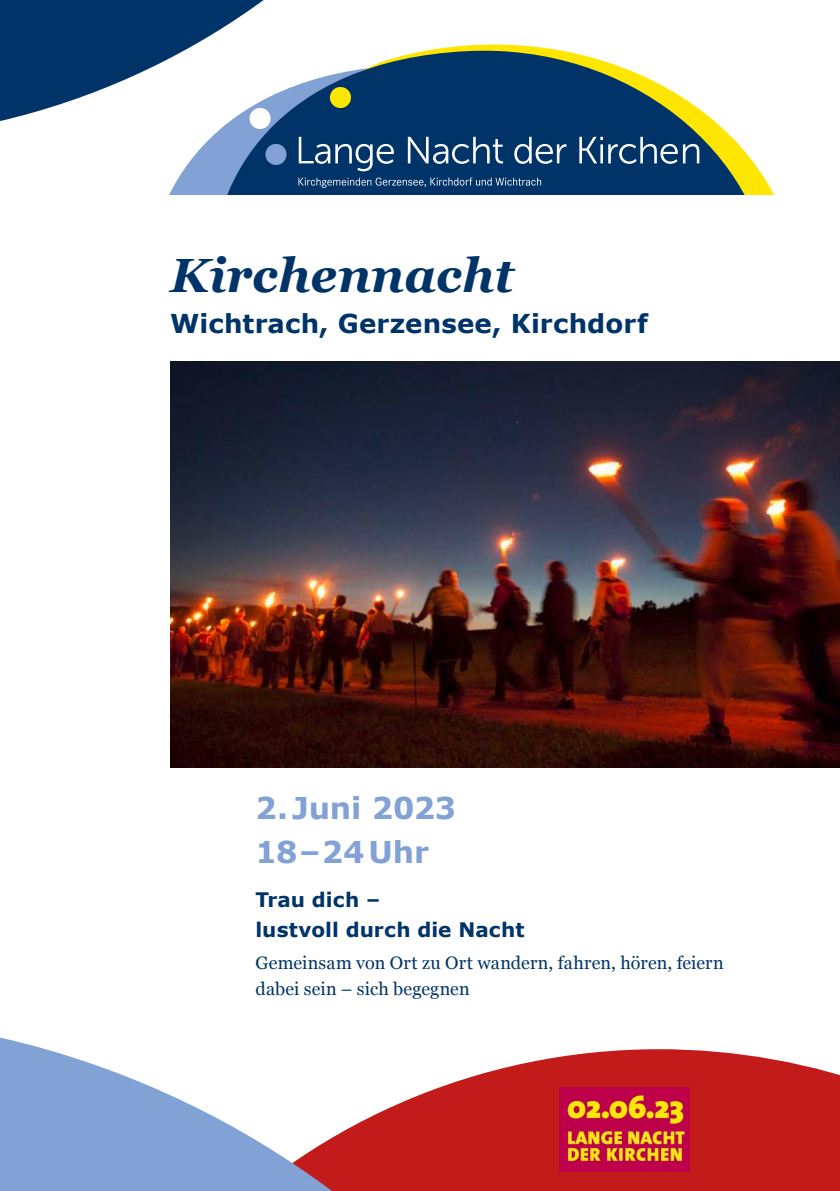
<style>
.page{position:relative;width:840px;height:1191px;background:#fff}
.page>*{position:absolute;margin:0;border:0;box-sizing:border-box;transform-origin:0 0}
.t1{font:italic 700 48px "Georgia";color:#003469}
.t2{font:700 30px/44px "Verdana";letter-spacing:-.005em;color:#82a1d4}
.t3{font:700 26px "Verdana";letter-spacing:.005em;color:#003469}
.t4{font:700 20px/29.6px "Verdana";color:#003469}
.t5{font:18px/26px "Georgia";letter-spacing:.01em;color:#003469}
</style>
<div class="page">
<svg style="left:0;top:0;width:264px;height:121px;fill:#003469"></svg>
<img style="left:170px;top:361px;width:669px;height:406px">
<svg style="left:689px;top:1050px;width:150px;height:141px;background:#c52929"></svg>
<svg style="left:0;top:1037px;width:689px;height:154px"></svg>
<svg style="left:148px;top:57px;width:65px;height:138px"></svg>
<svg style="left:213px;top:43px;width:557px;height:152px;fill:#003469"></svg>
<svg style="left:328px;top:85px;width:24px;height:25px"></svg>
<svg style="left:264px;top:142px;width:24px;height:24px"></svg>
<svg style="left:298px;top:178px;width:243px;height:10px;background:#325c86"></svg>
<svg style="left:298px;top:137px;width:95px;height:34px;background:#355e88"></svg>
<svg style="left:407px;top:137px;width:96px;height:27px"></svg>
<svg style="left:514px;top:137px;width:52px;height:27px"></svg>
<svg style="left:579px;top:137px;width:23px;height:26px"></svg>
<svg style="left:608px;top:137px;width:91px;height:27px;background:#3b638b"></svg>
<svg style="left:248px;top:106px;width:24px;height:24px"></svg>
<img style="left:559px;top:1087px;width:130px;height:84px">
<h1 class="t1" style="left:170px;top:248px;width:345px">Kirchennacht</h1>
<h3 class="t3" style="left:170px;top:305px;width:479px">Wichtrach, Gerzensee, Kirchdorf</h3>
<h2 class="t2" style="left:255px;top:785px;width:202px">2.Juni 2023<br>18–24Uhr</h2>
<p class="t4" style="left:255px;top:885px;width:270px">Trau dich –<br>lustvoll durch die Nacht</p>
<p class="t5" style="left:255px;top:949px;width:469px">Gemeinsam von Ort zu Ort wandern, fahren, hören, feiern dabei sein – sich begegnen</p>
</div>
